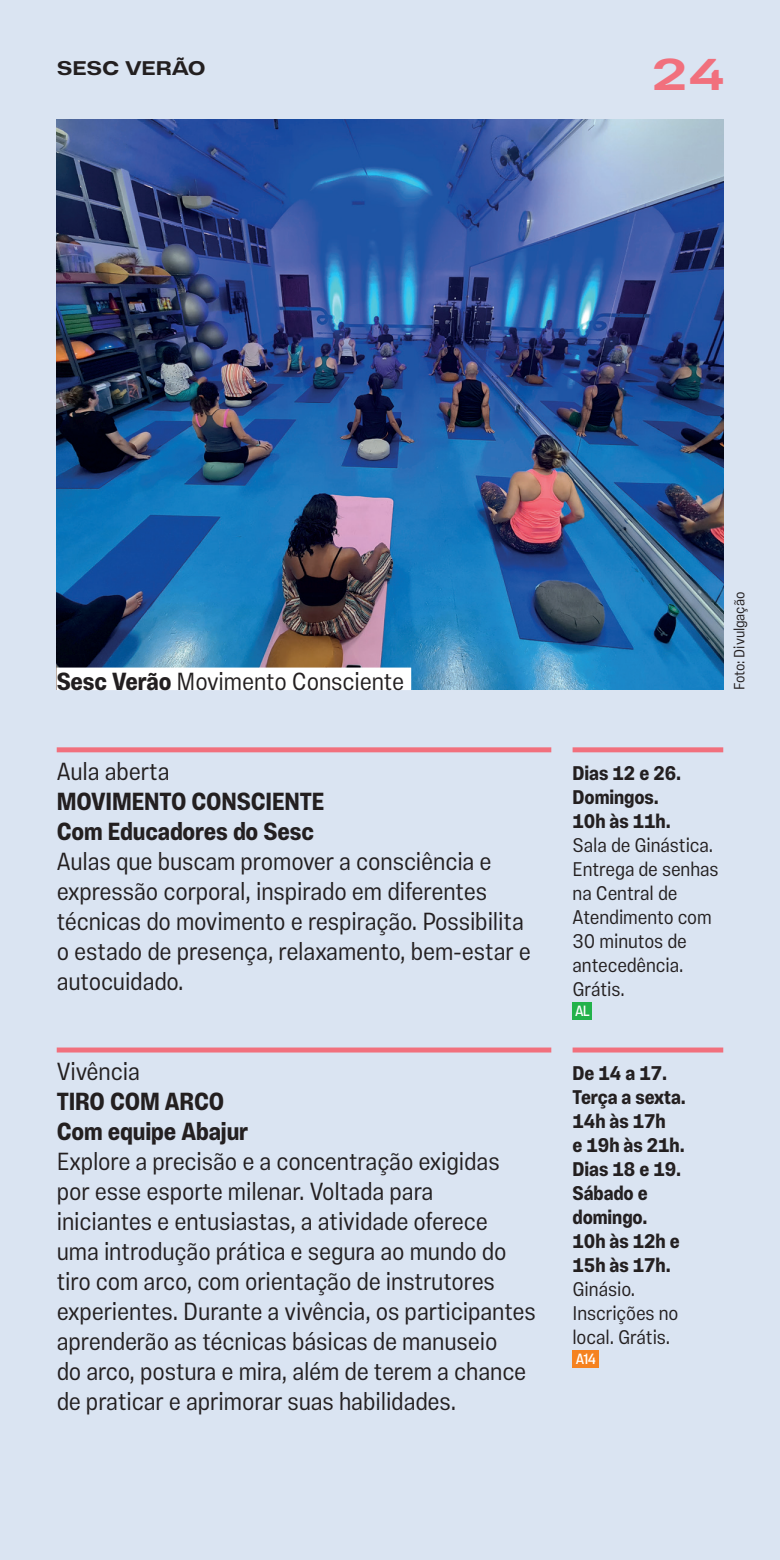
<style>
.page{position:relative;width:780px;height:1560px;background:#fff}
.page>*{position:absolute;margin:0;border:0;box-sizing:border-box;transform-origin:0 0}
.t1{font:700 45px "Vinila Extended";color:#f1707d}
.t2{font:300 25px/30px "Vinila Condensed";letter-spacing:-.005em;color:#231f20}
.t3{font:700 25px/30px "Vinila Condensed";letter-spacing:-.005em;color:#231f20}
.t4{font:300 20px/24px "Vinila Condensed";letter-spacing:-.005em;color:#231f20}
.t5{font:700 20px/24px "Vinila Condensed";letter-spacing:-.005em;color:#231f20}
.t6{font:700 20px "Vinila Extended";letter-spacing:-.005em;color:#231f20}
.t7{font:300 15px "Vinila Condensed";letter-spacing:-.005em;color:#231f20}
.t8{font:15px "Vinila Condensed";color:#fff}
.s1{font-weight:700}
</style>
<div class="page">
<div style="left:0;top:0;width:780px;height:1559px;background:#dae4f2"></div>
<div style="left:57px;top:747px;width:494px;height:5px;background:#f1707d"></div>
<div style="left:57px;top:1047px;width:494px;height:5px;background:#f1707d"></div>
<div style="left:572px;top:747px;width:151px;height:5px;background:#f1707d"></div>
<div style="left:572px;top:1002px;width:20px;height:18px;background:#23b24b"></div>
<div style="left:572px;top:1047px;width:151px;height:5px;background:#f1707d"></div>
<div style="left:572px;top:1350px;width:27px;height:18px;background:#f58220"></div>
<img style="left:57px;top:120px;width:666px;height:570px">
<div style="left:57px;top:667px;width:354px;height:23px;background:#fff"></div>
<p class="t6" style="left:57px;top:56px;width:150px">SESC VERÃO</p>
<h1 class="t1" style="left:651px;top:47px;width:75px">24</h1>
<p class="t2" style="left:57px;top:666px;width:349px"><span class="s1">Sesc Verão</span> Movimento Consciente</p>
<p class="t2" style="left:57px;top:756px;width:114px">Aula aberta</p>
<p class="t3" style="left:57px;top:786px;width:269px">MOVIMENTO CONSCIENTE<br>Com Educadores do Sesc</p>
<p class="t2" style="left:57px;top:846px;width:475px">Aulas que buscam promover a consciência e expressão corporal, inspirado em diferentes técnicas do movimento e respiração. Possibilita o estado de presença, relaxamento, bem-estar e autocuidado.</p>
<p class="t2" style="left:57px;top:1056px;width:85px">Vivência</p>
<p class="t3" style="left:57px;top:1086px;width:193px">TIRO COM ARCO<br>Com equipe Abajur</p>
<p class="t2" style="left:57px;top:1146px;width:480px">Explore a precisão e a concentração exigidas por esse esporte milenar. Voltada para<br>iniciantes e entusiastas, a atividade oferece uma introdução prática e segura ao mundo do tiro com arco, com orientação de instrutores experientes. Durante a vivência, os participantes aprenderão as técnicas básicas de manuseio<br>do arco, postura e mira, além de terem a chance de praticar e aprimorar suas habilidades.</p>
<p class="t7" style="left:730px;top:690px;width:100px;rotate:-90deg">Foto: Divulgação</p>
<p class="t5" style="left:572px;top:761px;width:110px">Dias 12 e 26.<br>Domingos.<br>10h às 11h.</p>
<p class="t4" style="left:572px;top:832px;width:148px">Sala de Ginástica.<br>Entrega de senhas na Central de<br>Atendimento com<br>30 minutos de antecedência.<br>Grátis.</p>
<p class="t8" style="left:575px;top:1002px;width:16px">AL</p>
<p class="t5" style="left:572px;top:1061px;width:115px">De 14 a 17.<br>Terça a sexta.<br>14h às 17h<br>e 19h às 21h.<br>Dias 18 e 19.<br>Sábado e domingo.<br>10h às 12h e<br>15h às 17h.</p>
<p class="t4" style="left:572px;top:1276px;width:107px">Ginásio.<br>Inscrições no local. Grátis.</p>
<p class="t8" style="left:575px;top:1350px;width:22px">A14</p>
</div>
